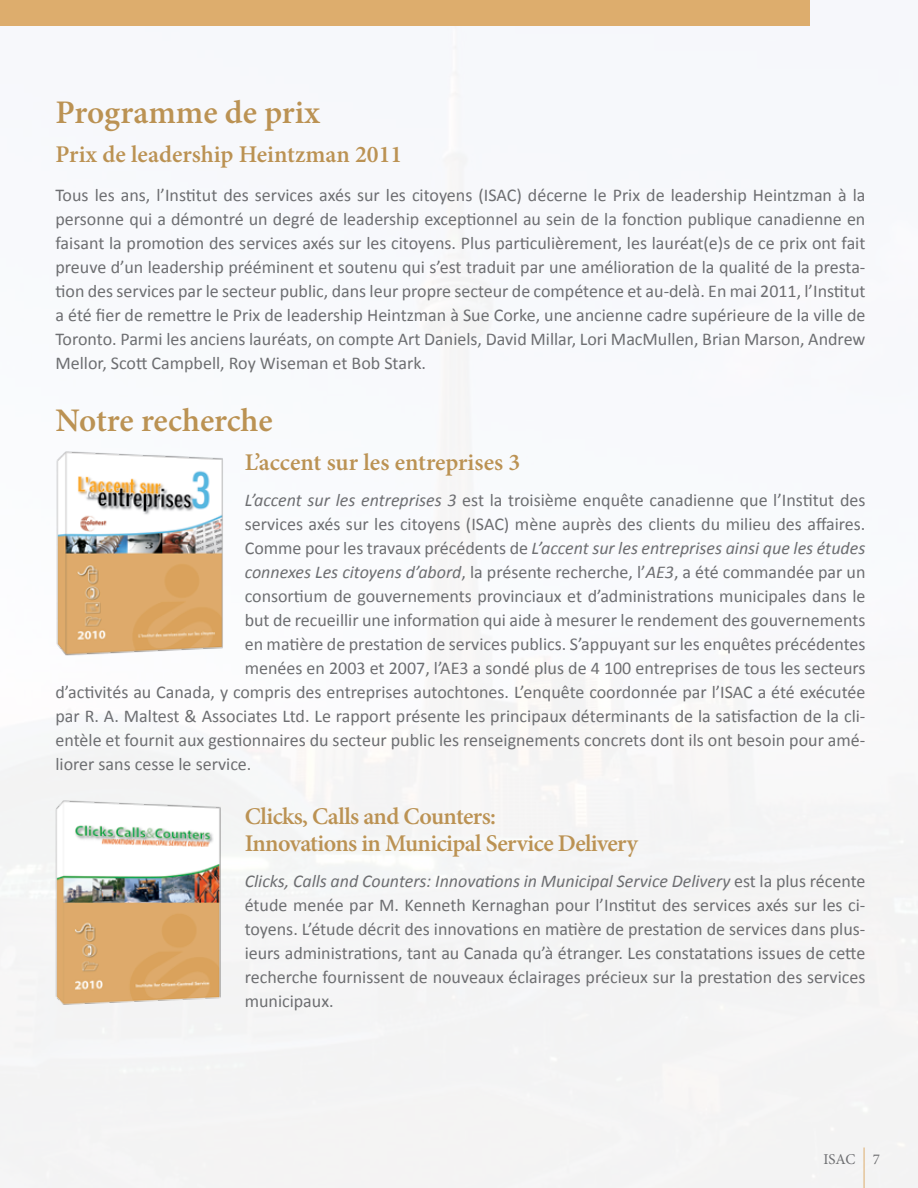
<style>
.page{position:relative;width:918px;height:1188px;background:#fff}
.page>*{position:absolute;margin:0;border:0;box-sizing:border-box;transform-origin:0 0}
.t1{font:600 33px "Minion Pro";color:#bb9253}
.t2{font:600 24px/27px "Minion Pro";letter-spacing:-.015em;color:#bb9253}
.t3{font:18px/24px "Calibri";color:#6d6e71;text-align:justify}
.t4{font:italic 18px "Calibri";color:#6d6e71}
.t5{font:15px "Minion Pro";color:#6d6e71}
.s1{font-style:italic}
.s2{font-style:normal}
</style>
<div class="page">
<div style="left:0;top:0;width:810px;height:26px;background:#ddad6d"></div>
<img style="left:46px;top:434px;width:184px;height:238px">
<img style="left:46px;top:784px;width:184px;height:237px">
<hr style="left:864px;top:1148px;width:1px;height:40px;background:#ddad6d">
<h1 class="t1" style="left:56px;top:90px;width:266px">Programme de prix</h1>
<h2 class="t2" style="left:56px;top:141px;width:348px">Prix de leadership Heintzman 2011</h2>
<p class="t3" style="left:56px;top:182px;width:812px">Tous les ans, l’Institut des services axés sur les citoyens (ISAC) décerne le Prix de leadership Heintzman à la personne qui a démontré un degré de leadership exceptionnel au sein de la fonction publique canadienne en faisant la promotion des services axés sur les citoyens. Plus particulièrement, les lauréat(e)s de ce prix ont fait preuve d’un leadership prééminent et soutenu qui s’est traduit par une amélioration de la qualité de la presta&shy;tion des services par le secteur public, dans leur propre secteur de compétence et au-delà. En mai 2011, l’Institut a été fier de remettre le Prix de leadership Heintzman à Sue Corke, une ancienne cadre supérieure de la ville de Toronto. Parmi les anciens lauréats, on compte Art Daniels, David Millar, Lori MacMullen, Brian Marson, Andrew Mellor, Scott Campbell, Roy Wiseman et Bob Stark.</p>
<h1 class="t1" style="left:56px;top:398px;width:219px">Notre recherche</h1>
<h2 class="t2" style="left:245px;top:449px;width:277px">L’accent sur les entreprises 3</h2>
<p class="t3" style="left:245px;top:487px;width:622px"><span class="s1">L’accent sur les entreprises 3</span> est la troisième enquête canadienne que l’Institut des</p>
<p class="t3" style="left:245px;top:511px;width:622px">services axés sur les citoyens (ISAC) mène auprès des clients du milieu des affaires.</p>
<p class="t4" style="left:245px;top:537px;width:622px"><span class="s2">Comme pour les travaux précédents de</span> L’accent sur les entreprises ainsi que les études</p>
<p class="t3" style="left:245px;top:559px;width:622px"><span class="s1">connexes Les citoyens d’abord</span>, la présente recherche, l’<span class="s1">AE3</span>, a été commandée par un</p>
<p class="t3" style="left:245px;top:583px;width:622px">consortium de gouvernements provinciaux et d’administrations municipales dans le</p>
<p class="t3" style="left:245px;top:607px;width:622px">but de recueillir une information qui aide à mesurer le rendement des gouvernements</p>
<p class="t3" style="left:245px;top:631px;width:622px">en matière de prestation de services publics. S’appuyant sur les enquêtes précédentes</p>
<p class="t3" style="left:245px;top:655px;width:622px">menées en 2003 et 2007, l’AE3 a sondé plus de 4 100 entreprises de tous les secteurs</p>
<p class="t3" style="left:56px;top:679px;width:812px">d’activités au Canada, y compris des entreprises autochtones. L’enquête coordonnée par l’ISAC a été exécutée</p>
<p class="t3" style="left:56px;top:703px;width:812px">par R. A. Maltest &amp; Associates Ltd. Le rapport présente les principaux déterminants de la satisfaction de la cli-</p>
<p class="t3" style="left:56px;top:727px;width:812px">entèle et fournit aux gestionnaires du secteur public les renseignements concrets dont ils ont besoin pour amé-</p>
<p class="t3" style="left:56px;top:751px;width:197px">liorer sans cesse le service.</p>
<h2 class="t2" style="left:245px;top:803px;width:395px">Clicks, Calls and Counters:<br>Innovations in Municipal Service Delivery</h2>
<p class="t3" style="left:245px;top:868px;width:622px"><span class="s1">Clicks, Calls and Counters: Innovations in Municipal Service Delivery</span> est la plus récente étude menée par M. Kenneth Kernaghan pour l’Institut des services axés sur les ci&shy;toyens. L’étude décrit des innovations en matière de prestation de services dans plus&shy;ieurs administrations, tant au Canada qu’à étranger. Les constatations issues de cette recherche fournissent de nouveaux éclairages précieux sur la prestation des services municipaux.</p>
<p class="t5" style="left:823px;top:1150px;width:58px">ISAC 7</p>
</div>
